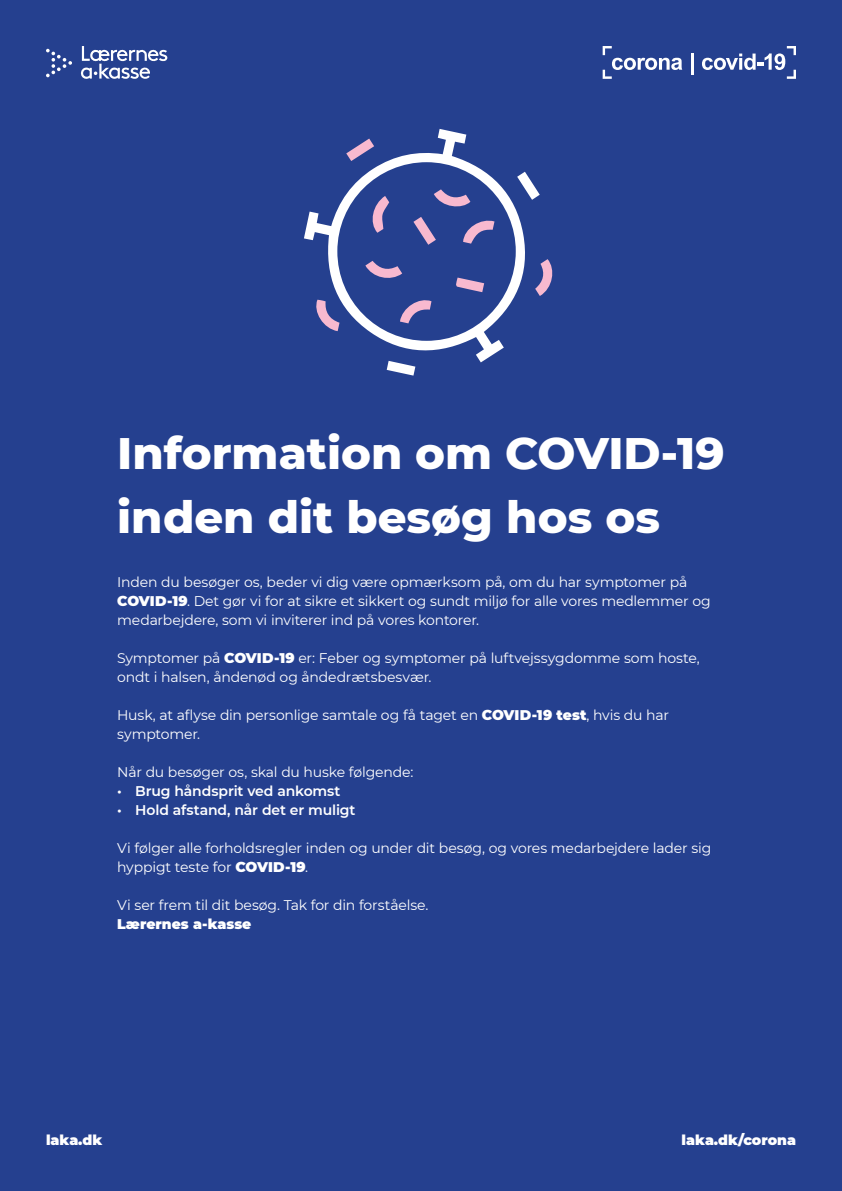
<style>
.page{position:relative;width:842px;height:1191px;background:#25408f}
.page>*{position:absolute;margin:0;border:0;box-sizing:border-box;transform-origin:0 0}
.t1{font:800 45px/64px "Montserrat";color:#fff}
.t2{font:14px/19px "Montserrat";letter-spacing:-.01em;color:#fff}
.t3{font:600 14px "Montserrat";letter-spacing:-.01em;color:#fff}
.t4{font:900 14px "Montserrat";color:#fff}
.s1{font-weight:900}
</style>
<div class="page">
<svg style="left:304px;top:129px;width:221px;height:233px"></svg>
<svg style="left:313px;top:300px;width:26px;height:31px"></svg>
<svg style="left:535px;top:259px;width:18px;height:37px"></svg>
<svg style="left:517px;top:172px;width:23px;height:28px"></svg>
<svg style="left:387px;top:361px;width:28px;height:14px"></svg>
<svg style="left:346px;top:139px;width:28px;height:22px"></svg>
<svg style="left:369px;top:196px;width:20px;height:37px"></svg>
<svg style="left:463px;top:217px;width:31px;height:27px"></svg>
<svg style="left:400px;top:297px;width:31px;height:26px"></svg>
<svg style="left:434px;top:189px;width:36px;height:20px"></svg>
<svg style="left:365px;top:261px;width:37px;height:21px"></svg>
<svg style="left:413px;top:217px;width:23px;height:28px"></svg>
<svg style="left:456px;top:277px;width:28px;height:15px"></svg>
<svg style="left:603px;top:46px;width:79px;height:33px"></svg>
<hr style="left:691px;top:53px;width:2px;height:21px;background:#fff">
<svg style="left:702px;top:46px;width:94px;height:33px"></svg>
<svg style="left:46px;top:49px;width:26px;height:28px"></svg>
<svg style="left:81px;top:46px;width:86px;height:33px"></svg>
<h1 class="t1" style="left:117px;top:419px;width:609px">Information om COVID-19 inden dit besøg hos os</h1>
<p class="t2" style="left:117px;top:572px;width:595px">Inden du besøger os, beder vi dig være opmærksom på, om du har symptomer på<br><span class="s1">COVID-19</span>. Det gør vi for at sikre et sikkert og sundt miljø for alle vores medlemmer og medarbejdere, som vi inviterer ind på vores kontorer.</p>
<p class="t2" style="left:117px;top:648px;width:584px">Symptomer på <span class="s1">COVID-19</span> er: Feber og symptomer på luftvejssygdomme som hoste, ondt i halsen, åndenød og åndedrætsbesvær.</p>
<p class="t2" style="left:117px;top:705px;width:553px">Husk, at aflyse din personlige samtale og få taget en <span class="s1">COVID-19 test</span>, hvis du har symptomer.</p>
<p class="t2" style="left:117px;top:762px;width:298px">Når du besøger os, skal du huske følgende:</p>
<p class="t3" style="left:117px;top:781px;width:225px">• Brug håndsprit ved ankomst</p>
<p class="t3" style="left:117px;top:800px;width:240px">• Hold afstand, når det er muligt</p>
<p class="t2" style="left:117px;top:838px;width:596px">Vi følger alle forholdsregler inden og under dit besøg, og vores medarbejdere lader sig hyppigt teste for <span class="s1">COVID-19</span>.</p>
<p class="t2" style="left:117px;top:895px;width:313px">Vi ser frem til dit besøg. Tak for din forståelse.</p>
<p class="t4" style="left:117px;top:913px;width:136px">Lærernes a-kasse</p>
<p class="t4" style="left:46px;top:1129px;width:58px">laka.dk</p>
<p class="t4" style="left:682px;top:1129px;width:116px">laka.dk/corona</p>
</div>
